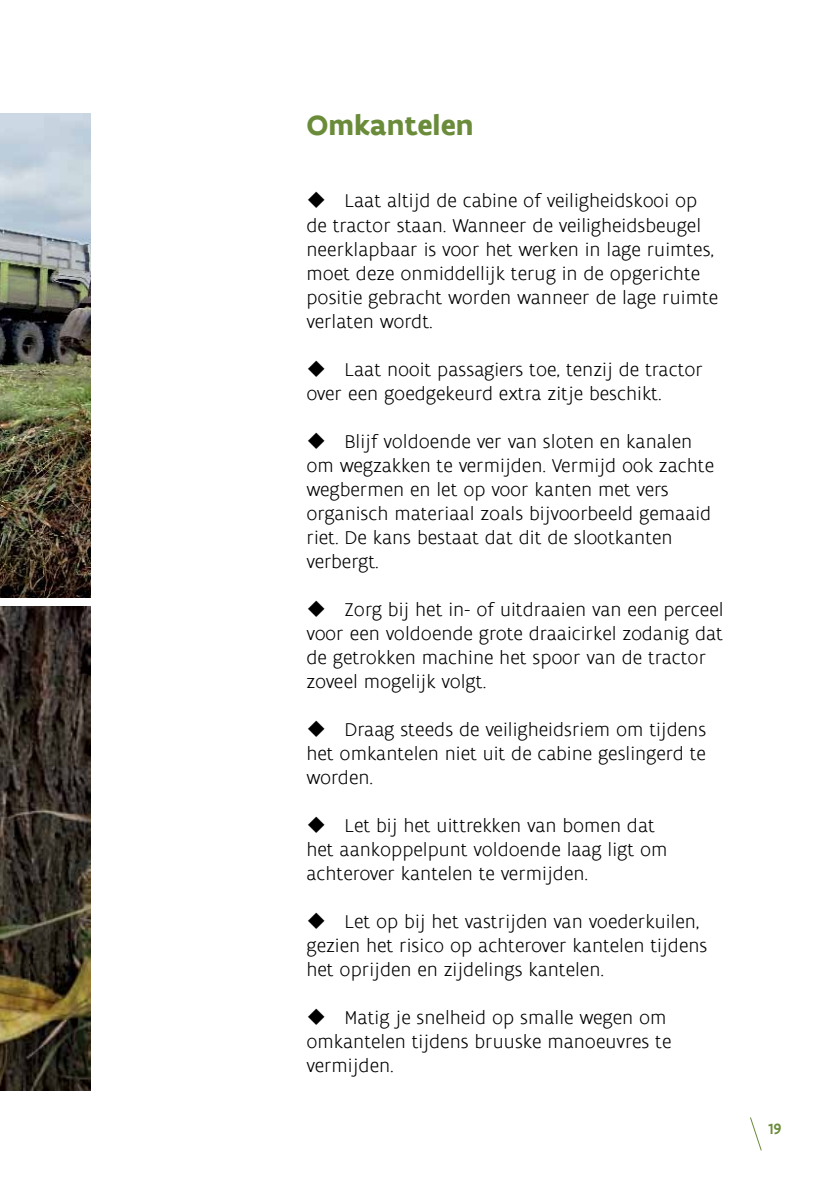
<style>
.page{position:relative;width:840px;height:1191px;background:#fff}
.page>*{position:absolute;margin:0;border:0;box-sizing:border-box;transform-origin:0 0}
.t1{font:700 30px "Flanders Art Sans";color:#6a8c3a}
.t2{font:300 20px/24px "Flanders Art Sans";color:#000}
.t3{font:500 16px "Flanders Art Sans";color:#6a8c3a}
</style>
<div class="page">
<svg style="left:750px;top:1117px;width:12px;height:34px"></svg>
<img style="left:0;top:607px;width:91px;height:483px">
<img style="left:0;top:113px;width:91px;height:484px">
<h1 class="t1" style="left:306px;top:107px;width:168px">Omkantelen</h1>
<p class="t2" style="left:306px;top:189px;width:413px">◆ Laat altijd de cabine of veiligheidskooi op de tractor staan. Wanneer de veiligheidsbeugel neerklapbaar is voor het werken in lage ruimtes, moet deze onmiddellijk terug in de opgerichte positie gebracht worden wanneer de lage ruimte verlaten wordt.</p>
<p class="t2" style="left:306px;top:357px;width:398px">◆ Laat nooit passagiers toe, tenzij de tractor over een goedgekeurd extra zitje beschikt.</p>
<p class="t2" style="left:306px;top:429px;width:409px">◆ Blijf voldoende ver van sloten en kanalen om wegzakken te vermijden. Vermijd ook zachte wegbermen en let op voor kanten met vers organisch materiaal zoals bijvoorbeeld gemaaid riet. De kans bestaat dat dit de slootkanten verbergt.</p>
<p class="t2" style="left:306px;top:597px;width:418px">◆ Zorg bij het in- of uitdraaien van een perceel voor een voldoende grote draaicirkel zodanig dat de getrokken machine het spoor van de tractor zoveel mogelijk volgt.</p>
<p class="t2" style="left:306px;top:717px;width:401px;text-align:justify">◆ Draag steeds de veiligheidsriem om tijdens het omkantelen niet uit de cabine geslingerd te worden.</p>
<p class="t2" style="left:306px;top:813px;width:362px">◆ Let bij het uittrekken van bomen dat het aankoppelpunt voldoende laag ligt om achterover kantelen te vermijden.</p>
<p class="t2" style="left:306px;top:909px;width:402px">◆ Let op bij het vastrijden van voederkuilen, gezien het risico op achterover kantelen tijdens het oprijden en zijdelings kantelen.</p>
<p class="t2" style="left:306px;top:1005px;width:366px">◆ Matig je snelheid op smalle wegen om omkantelen tijdens bruuske manoeuvres te vermijden.</p>
<p class="t3" style="left:768px;top:1118px;width:14px">19</p>
</div>
